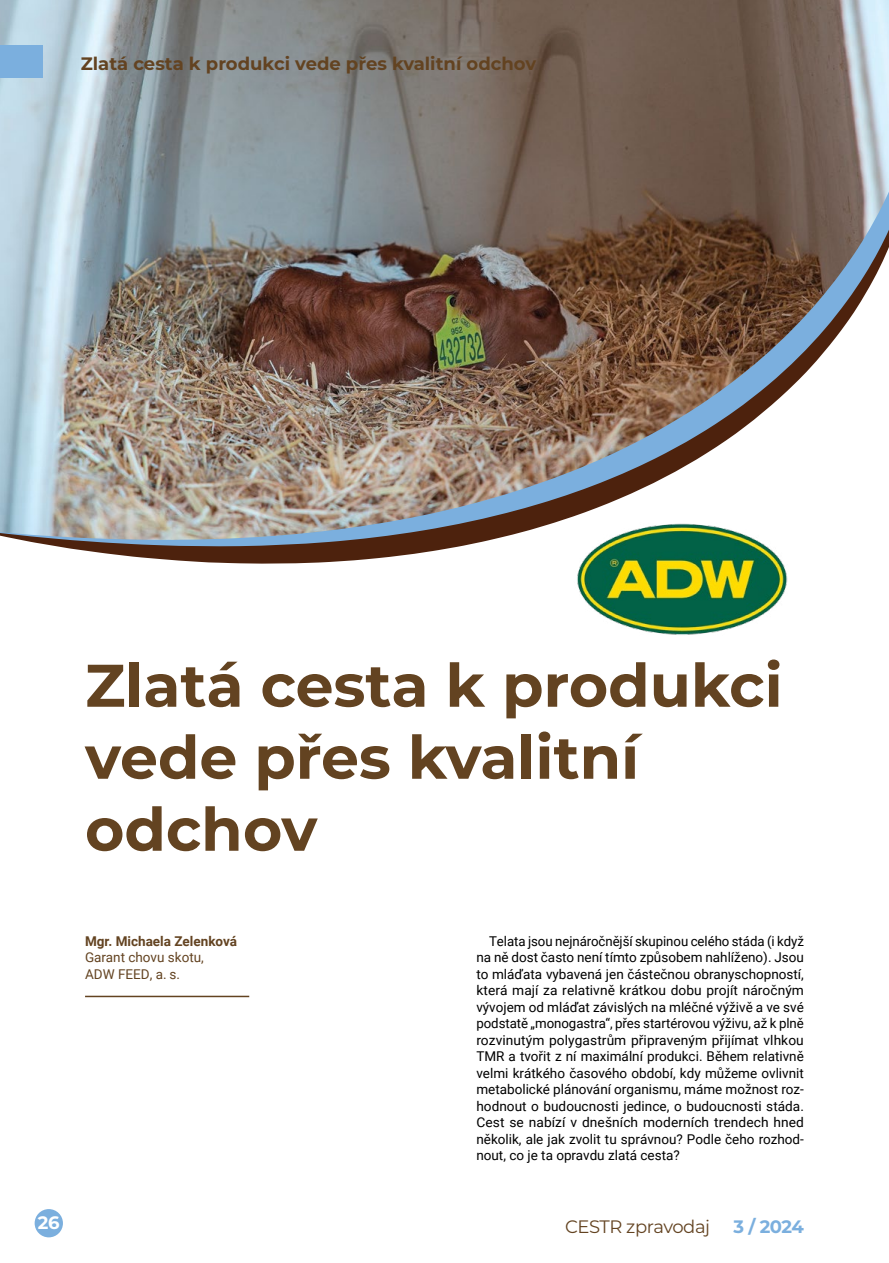
<style>
.page{position:relative;width:889px;height:1263px;background:#fff}
.page>*{position:absolute;margin:0;border:0;box-sizing:border-box;transform-origin:0 0}
.t1{font:700 60px/72px "Montserrat";color:#634321}
.t2{font:700 18px "Montserrat";color:#634321}
.t3{font:18px "Montserrat";letter-spacing:-.025em;color:#634321}
.t4{font:700 18px "Montserrat";color:#7bafde}
.t5{font:700 18px "Montserrat";color:#fff}
.t6{font:13.5px/16.5px "Roboto";color:#000;text-align:justify}
.t7{font:13.5px/16.5px "Roboto";color:#634321}
.t8{font:700 13.5px "Roboto";color:#634321}
</style>
<div class="page">
<img style="left:0;top:0;width:889px;height:249px">
<svg style="left:0;top:161px;width:888px;height:27px;background:#848381"></svg>
<img style="left:0;top:188px;width:888px;height:376px">
<div style="left:35px;top:1209px;width:28px;height:28px;background:#7bafde;border-radius:50%"></div>
<div style="left:0;top:45px;width:43px;height:33px;background:#7bafde"></div>
<hr style="left:85px;top:996px;width:164px;height:1px;background:#634321">
<img style="left:567px;top:517px;width:230px;height:118px">
<h2 class="t2" style="left:81px;top:51px;width:457px">Zlatá cesta k produkci vede přes kvalitní odchov</h2>
<h1 class="t1" style="left:85px;top:646px;width:699px">Zlatá cesta k produkci vede přes kvalitní odchov</h1>
<p class="t8" style="left:85px;top:931px;width:154px">Mgr. Michaela Zelenková</p>
<p class="t7" style="left:85px;top:949px;width:120px">Garant chovu skotu,<br>ADW FEED, a. s.</p>
<p class="t6" style="left:476px;top:932px;width:329px;text-indent:13px">Telata jsou nejnáročnější skupinou celého stáda (i když na ně dost často není tímto způsobem nahlíženo). Jsou to mláďata vybavená jen částečnou obranyschopností, která mají za relativně krátkou dobu projít náročným vývojem od mláďat závislých na mléčné výživě a ve své podstatě „monogastra“, přes startérovou výživu, až k plně rozvinutým polygastrům připraveným přijímat vlhkou TMR a tvořit z ní maximální produkci. Během relativně velmi krátkého časového období, kdy můžeme ovlivnit metabolické plánování organismu, máme možnost roz&shy;hodnout o budoucnosti jedince, o budoucnosti stáda.<br>Cest se nabízí v dnešních moderních trendech hned několik, ale jak zvolit tu správnou? Podle čeho rozhod&shy;nout, co je ta opravdu zlatá cesta?</p>
<h2 class="t5" style="left:38px;top:1210px;width:23px">26</h2>
<h2 class="t3" style="left:565px;top:1214px;width:147px">CESTR zpravodaj</h2>
<h2 class="t4" style="left:733px;top:1213px;width:72px">3 / 2024</h2>
</div>
